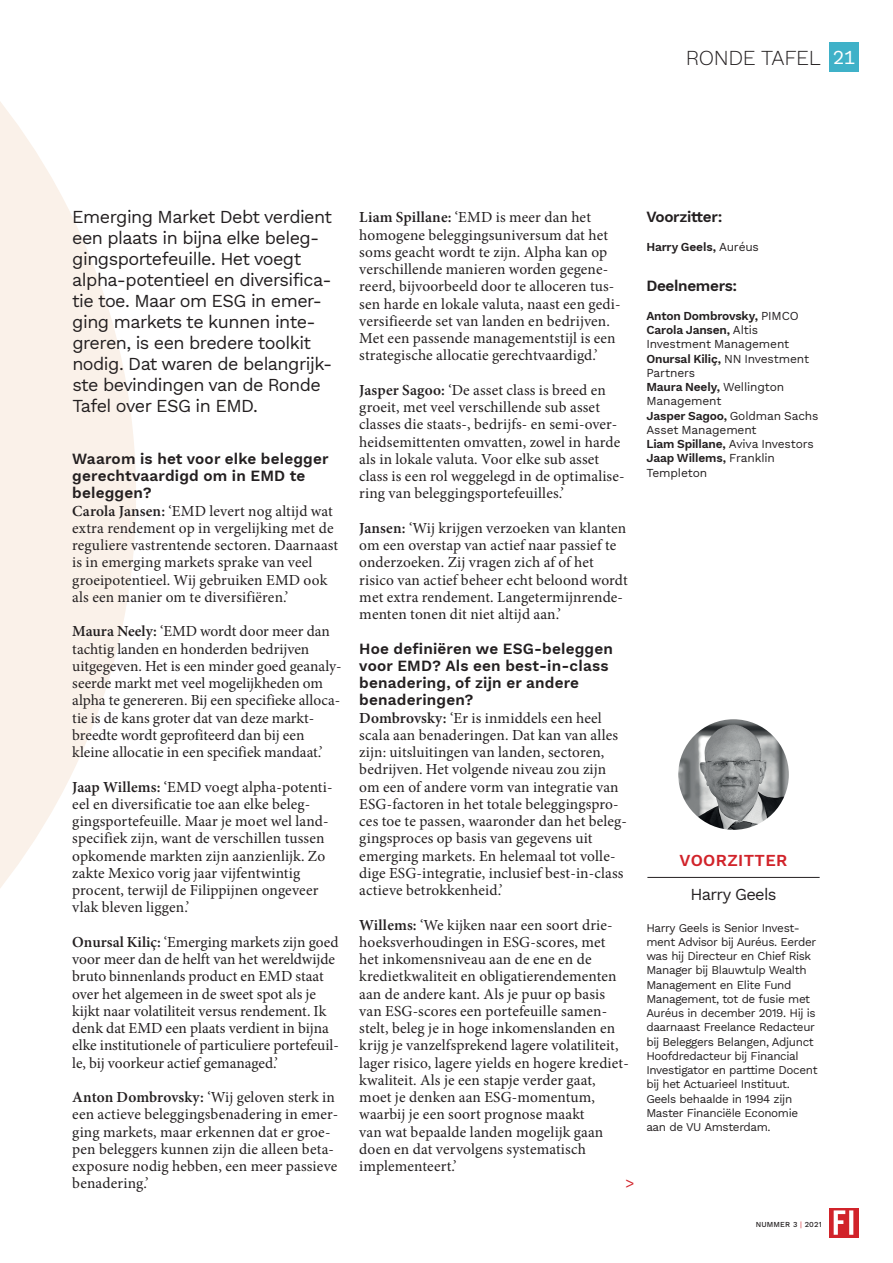
<style>
.page{position:relative;width:893px;height:1263px;background:#fff}
.page>*{position:absolute;margin:0;border:0;box-sizing:border-box;transform-origin:0 0}
.t1{font:300 21px "Work Sans";letter-spacing:-.015em;color:#231f20}
.t2{font:18px/21px "Work Sans";letter-spacing:-.03em;color:#231f20}
.t3{font:16.5px "Work Sans";letter-spacing:.02em;color:#d1232a}
.t4{font:16.5px "Work Sans";letter-spacing:-.04em;color:#231f20}
.t5{font:15.3px/17.2px "Minion Pro";letter-spacing:.005em;color:#231f20}
.t6{font:15.3px/17.2px "Work Sans";letter-spacing:.01em;color:#231f20}
.t7{font:15.3px "Work Sans";letter-spacing:-.02em;color:#231f20}
.t8{font:15px "Work Sans";color:#d1232a}
.t9{font:12px/14.2px "Work Sans";letter-spacing:-.015em;color:#231f20}
.t10{font:11.7px/14.2px "Work Sans";letter-spacing:-.03em;color:#231f20}
.t11{font:7.5px "Work Sans";letter-spacing:.02em;color:#231f20}
.s1{font-weight:400;font-size:19.5px;color:#fff}
.s2{font-weight:600}
.s3{color:#d1232a}
</style>
<div class="page">
<div style="left:829px;top:43px;width:30px;height:29px;background:#3fb1c8"></div>
<hr style="left:647px;top:877px;width:173px;height:1px;background:#231f20">
<img style="left:678px;top:719px;width:111px;height:111px;border-radius:55px">
<svg style="left:0;top:102px;width:136px;height:786px;fill:#faf1e9"></svg>
<svg style="left:829px;top:1208px;width:30px;height:29px"></svg>
<svg style="left:834px;top:1210px;width:19px;height:25px"></svg>
<h1 class="t1" style="left:686px;top:42px;width:171px">RONDE TAFEL <span class="s1">21</span></h1>
<p class="t2" style="left:72px;top:206px;width:261px">Emerging Market Debt verdient een plaats in bijna elke beleg&shy;gingsportefeuille. Het voegt alpha-potentieel en diversifica&shy;tie toe. Maar om ESG in emer&shy;ging markets te kunnen inte&shy;greren, is een bredere toolkit nodig. Dat waren de belangrijk&shy;ste bevindingen van de Ronde<br>Tafel over ESG in EMD.</p>
<p class="t6" style="left:72px;top:449px;width:258px">Waarom is het voor elke belegger gerechtvaardigd om in EMD te beleggen?</p>
<p class="t5" style="left:72px;top:502px;width:268px"><span class="s2">Carola Jansen:</span> ‘EMD levert nog altijd wat extra rendement op in vergelijking met de reguliere vastrentende sectoren. Daarnaast is in emerging markets sprake van veel groeipotentieel. Wij gebruiken EMD ook als een manier om te diversifiëren.’</p>
<p class="t5" style="left:72px;top:623px;width:271px"><span class="s2">Maura Neely:</span> ‘EMD wordt door meer dan tachtig landen en honderden bedrijven uitgegeven. Het is een minder goed geanaly&shy;seerde markt met veel mogelijkheden om alpha te genereren. Bij een specifieke alloca&shy;tie is de kans groter dat van deze markt&shy;breedte wordt geprofiteerd dan bij een kleine allocatie in een specifiek mandaat.’</p>
<p class="t5" style="left:72px;top:778px;width:262px"><span class="s2">Jaap Willems:</span> ‘EMD voegt alpha-potenti&shy;eel en diversificatie toe aan elke beleg&shy;gingsportefeuille. Maar je moet wel land&shy;specifiek zijn, want de verschillen tussen opkomende markten zijn aanzienlijk. Zo zakte Mexico vorig jaar vijfentwintig procent, terwijl de Filippijnen ongeveer vlak bleven liggen.’</p>
<p class="t5" style="left:72px;top:933px;width:268px"><span class="s2">Onursal Kiliç:</span> ‘Emerging markets zijn goed voor meer dan de helft van het wereldwijde bruto binnenlands product en EMD staat over het algemeen in de sweet spot als je kijkt naar volatiliteit versus rendement. Ik denk dat EMD een plaats verdient in bijna elke institutionele of particuliere portefeuil&shy;le, bij voorkeur actief gemanaged.’</p>
<p class="t5" style="left:72px;top:1089px;width:267px"><span class="s2">Anton Dombrovsky:</span> ‘Wij geloven sterk in een actieve beleggingsbenadering in emer&shy;ging markets, maar erkennen dat er groe&shy;pen beleggers kunnen zijn die alleen beta&shy;exposure nodig hebben, een meer passieve benadering.’</p>
<p class="t5" style="left:359px;top:209px;width:263px"><span class="s2">Liam Spillane:</span> ‘EMD is meer dan het homogene beleggingsuniversum dat het soms geacht wordt te zijn. Alpha kan op verschillende manieren worden gegene&shy;reerd, bijvoorbeeld door te alloceren tus&shy;sen harde en lokale valuta, naast een gedi&shy;versifieerde set van landen en bedrijven.<br>Met een passende managementstijl is een strategische allocatie gerechtvaardigd.’</p>
<p class="t5" style="left:359px;top:381px;width:267px"><span class="s2">Jasper Sagoo:</span> ‘De asset class is breed en groeit, met veel verschillende sub asset classes die staats-, bedrijfs- en semi-over&shy;heidsemittenten omvatten, zowel in harde als in lokale valuta. Voor elke sub asset class is een rol weggelegd in de optimalise&shy;ring van beleggingsportefeuilles.’</p>
<p class="t5" style="left:359px;top:519px;width:270px"><span class="s2">Jansen:</span> ‘Wij krijgen verzoeken van klanten om een overstap van actief naar passief te onderzoeken. Zij vragen zich af of het risico van actief beheer echt beloond wordt met extra rendement. Langetermijnrende&shy;menten tonen dit niet altijd aan.’</p>
<p class="t6" style="left:359px;top:639px;width:255px">Hoe definiëren we ESG-beleggen voor EMD? Als een best-in-class benadering, of zijn er andere benaderingen?</p>
<p class="t5" style="left:359px;top:709px;width:269px"><span class="s2">Dombrovsky:</span> ‘Er is inmiddels een heel scala aan benaderingen. Dat kan van alles zijn: uitsluitingen van landen, sectoren, bedrijven. Het volgende niveau zou zijn om een of andere vorm van integratie van ESG-factoren in het totale beleggingspro&shy;ces toe te passen, waaronder dan het beleg&shy;gingsproces op basis van gegevens uit emerging markets. En helemaal tot volle&shy;dige ESG-integratie, inclusief best-in-class actieve betrokkenheid.’</p>
<p class="t5" style="left:359px;top:916px;width:271px"><span class="s2">Willems:</span> ‘We kijken naar een soort drie&shy;hoeksverhoudingen in ESG-scores, met het inkomensniveau aan de ene en de kredietkwaliteit en obligatierendementen aan de andere kant. Als je puur op basis van ESG-scores een portefeuille samen&shy;stelt, beleg je in hoge inkomenslanden en krijg je vanzelfsprekend lagere volatiliteit, lager risico, lagere yields en hogere krediet&shy;kwaliteit. Als je een stapje verder gaat, moet je denken aan ESG-momentum, waarbij je een soort prognose maakt<br>van wat bepaalde landen mogelijk gaan doen en dat vervolgens systematisch implementeert.’</p>
<p class="t8" style="left:625px;top:1172px;width:11px">&gt;</p>
<p class="t7" style="left:646px;top:205px;width:77px">Voorzitter:</p>
<p class="t9" style="left:646px;top:239px;width:114px">Harry Geels, Auréus</p>
<p class="t7" style="left:646px;top:274px;width:92px">Deelnemers:</p>
<p class="t9" style="left:646px;top:308px;width:174px">Anton Dombrovsky, PIMCO<br>Carola Jansen, Altis<br>Investment Management<br>Onursal Kiliç, NN Investment<br>Partners<br>Maura Neely, Wellington<br>Management<br>Jasper Sagoo, Goldman Sachs<br>Asset Management<br>Liam Spillane, Aviva Investors<br>Jaap Willems, Franklin<br>Templeton</p>
<p class="t3" style="left:680px;top:847px;width:109px">VOORZITTER</p>
<p class="t4" style="left:690px;top:882px;width:88px">Harry Geels</p>
<p class="t10" style="left:646px;top:920px;width:173px">Harry Geels is Senior Invest&shy;ment Advisor bij Auréus. Eerder was hij Directeur en Chief Risk<br>Manager bij Blauwtulp Wealth<br>Management en Elite Fund<br>Management, tot de fusie met<br>Auréus in december 2019. Hij is daarnaast Freelance Redacteur bij Beleggers Belangen, Adjunct<br>Hoofdredacteur bij Financial<br>Investigator en parttime Docent bij het Actuarieel Instituut.<br>Geels behaalde in 1994 zijn<br>Master Financiële Economie aan de VU Amsterdam.</p>
<p class="t11" style="left:756px;top:1219px;width:67px">NUMMER 3 <span class="s3">|</span> 2021</p>
</div>
